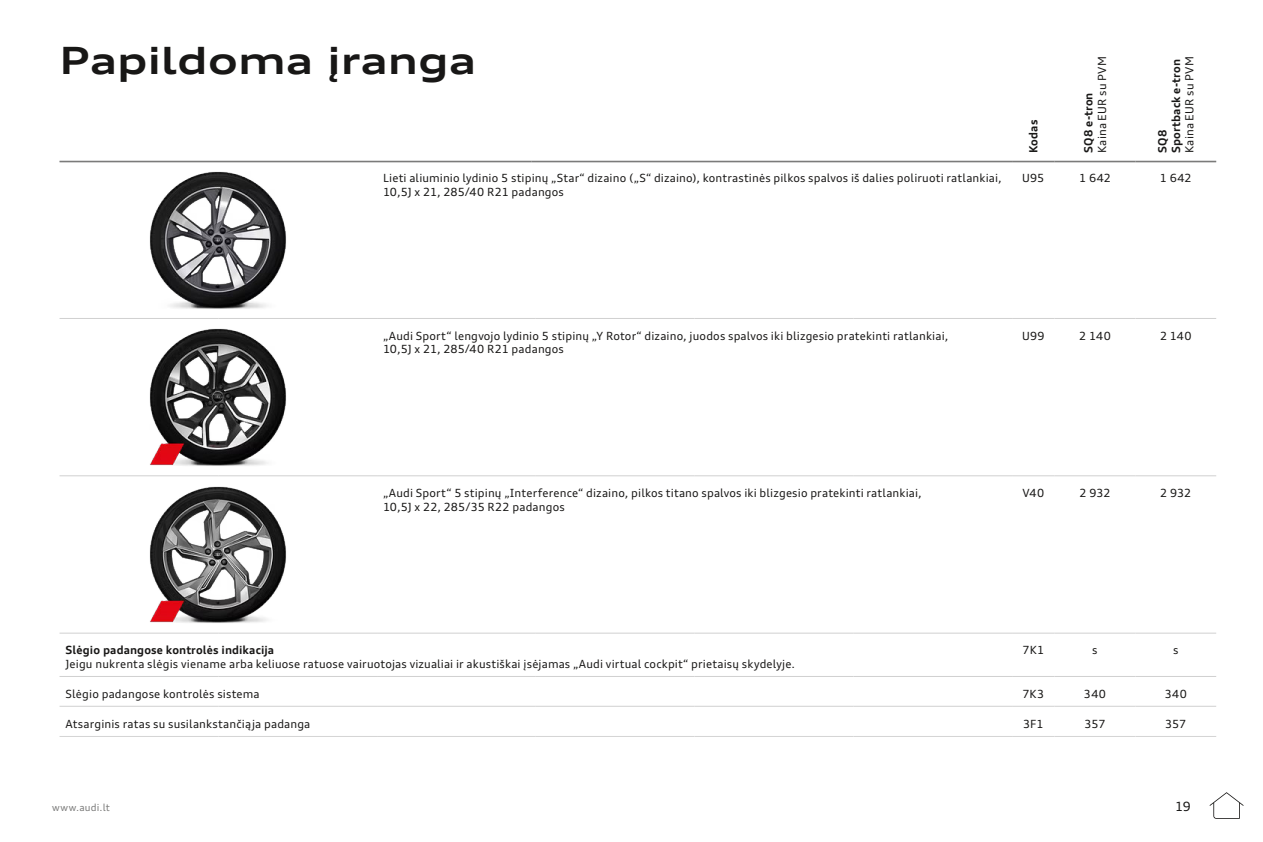
<style>
.page{position:relative;width:1263px;height:842px;background:#fff}
.page>*{position:absolute;margin:0;border:0;box-sizing:border-box;transform-origin:0 0}
.t1{font:700 expanded 37.5px "Audi Type";letter-spacing:.005em;color:#181716}
.t2{font:12.75px "Audi Type";color:#181716}
.t3{font:11.25px/13.5px "Audi Type";letter-spacing:.015em;color:#181716}
.t4{font:700 11.25px/13.5px "Audi Type";letter-spacing:.015em;color:#181716}
.t5{font:9.75px "Audi Type";letter-spacing:.015em;color:#7b7b7a}
</style>
<div class="page">
<svg style="left:1209px;top:792px;width:35px;height:27px"></svg>
<hr style="left:1012px;top:318px;width:42px;height:1px;background:#d0d0d0">
<hr style="left:1054px;top:318px;width:81px;height:1px;background:#d0d0d0">
<hr style="left:1135px;top:318px;width:81px;height:1px;background:#d0d0d0">
<hr style="left:1012px;top:475px;width:42px;height:1px;background:#d0d0d0">
<hr style="left:1054px;top:475px;width:81px;height:1px;background:#d0d0d0">
<hr style="left:1135px;top:475px;width:81px;height:1px;background:#d0d0d0">
<hr style="left:1012px;top:633px;width:42px;height:1px;background:#d0d0d0">
<hr style="left:1054px;top:633px;width:81px;height:1px;background:#d0d0d0">
<hr style="left:1135px;top:633px;width:81px;height:1px;background:#d0d0d0">
<hr style="left:60px;top:676px;width:158px;height:1px;background:#d0d0d0">
<hr style="left:218px;top:676px;width:159px;height:1px;background:#d0d0d0">
<hr style="left:377px;top:676px;width:159px;height:1px;background:#d0d0d0">
<hr style="left:536px;top:676px;width:158px;height:1px;background:#d0d0d0">
<hr style="left:694px;top:676px;width:159px;height:1px;background:#d0d0d0">
<hr style="left:853px;top:676px;width:159px;height:1px;background:#d0d0d0">
<hr style="left:1012px;top:676px;width:42px;height:1px;background:#d0d0d0">
<hr style="left:1054px;top:676px;width:81px;height:1px;background:#d0d0d0">
<hr style="left:1135px;top:676px;width:81px;height:1px;background:#d0d0d0">
<hr style="left:60px;top:706px;width:158px;height:1px;background:#d0d0d0">
<hr style="left:218px;top:706px;width:159px;height:1px;background:#d0d0d0">
<hr style="left:377px;top:706px;width:159px;height:1px;background:#d0d0d0">
<hr style="left:536px;top:706px;width:158px;height:1px;background:#d0d0d0">
<hr style="left:694px;top:706px;width:159px;height:1px;background:#d0d0d0">
<hr style="left:853px;top:706px;width:159px;height:1px;background:#d0d0d0">
<hr style="left:1012px;top:706px;width:42px;height:1px;background:#d0d0d0">
<hr style="left:1054px;top:706px;width:81px;height:1px;background:#d0d0d0">
<hr style="left:1135px;top:706px;width:81px;height:1px;background:#d0d0d0">
<hr style="left:60px;top:736px;width:158px;height:1px;background:#d4d4d4">
<hr style="left:218px;top:736px;width:159px;height:1px;background:#d4d4d4">
<hr style="left:377px;top:736px;width:159px;height:1px;background:#d4d4d4">
<hr style="left:536px;top:736px;width:158px;height:1px;background:#d4d4d4">
<hr style="left:694px;top:736px;width:159px;height:1px;background:#d4d4d4">
<hr style="left:853px;top:736px;width:159px;height:1px;background:#d4d4d4">
<hr style="left:1012px;top:736px;width:42px;height:1px;background:#d4d4d4">
<hr style="left:1054px;top:736px;width:81px;height:1px;background:#d4d4d4">
<hr style="left:1135px;top:736px;width:81px;height:1px;background:#d4d4d4">
<hr style="left:60px;top:318px;width:158px;height:1px;background:#d0d0d0">
<hr style="left:218px;top:318px;width:159px;height:1px;background:#d0d0d0">
<hr style="left:377px;top:318px;width:159px;height:1px;background:#d0d0d0">
<hr style="left:536px;top:318px;width:158px;height:1px;background:#d0d0d0">
<hr style="left:694px;top:318px;width:159px;height:1px;background:#d0d0d0">
<hr style="left:853px;top:318px;width:159px;height:1px;background:#d0d0d0">
<hr style="left:60px;top:475px;width:158px;height:1px;background:#d0d0d0">
<hr style="left:218px;top:475px;width:159px;height:1px;background:#d0d0d0">
<hr style="left:377px;top:475px;width:159px;height:1px;background:#d0d0d0">
<hr style="left:536px;top:475px;width:158px;height:1px;background:#d0d0d0">
<hr style="left:694px;top:475px;width:159px;height:1px;background:#d0d0d0">
<hr style="left:853px;top:475px;width:159px;height:1px;background:#d0d0d0">
<hr style="left:60px;top:633px;width:158px;height:1px;background:#d0d0d0">
<hr style="left:218px;top:633px;width:159px;height:1px;background:#d0d0d0">
<hr style="left:377px;top:633px;width:159px;height:1px;background:#d0d0d0">
<hr style="left:536px;top:633px;width:158px;height:1px;background:#d0d0d0">
<hr style="left:694px;top:633px;width:159px;height:1px;background:#d0d0d0">
<hr style="left:853px;top:633px;width:159px;height:1px;background:#d0d0d0">
<img style="left:149px;top:171px;width:137px;height:138px">
<img style="left:149px;top:328px;width:137px;height:138px">
<img style="left:149px;top:486px;width:137px;height:137px">
<hr style="left:60px;top:161px;width:471px;height:1px;background:#7b7b7a">
<hr style="left:531px;top:161px;width:481px;height:1px;background:#7b7b7a">
<hr style="left:1012px;top:161px;width:42px;height:1px;background:#7b7b7a">
<hr style="left:1054px;top:161px;width:81px;height:1px;background:#7b7b7a">
<hr style="left:1135px;top:161px;width:81px;height:1px;background:#7b7b7a">
<h1 class="t1" style="left:60px;top:37px;width:418px">Papildoma įranga</h1>
<p class="t4" style="left:1027px;top:153px;width:35px;rotate:-90deg">Kodas</p>
<p class="t3" style="left:1095px;top:153px;width:98px;rotate:-90deg">Kaina EUR su PVM</p>
<p class="t4" style="left:1156px;top:153px;width:95px;rotate:-90deg">SQ8<br>Sportback e-tron</p>
<p class="t3" style="left:1183px;top:153px;width:98px;rotate:-90deg">Kaina EUR su PVM</p>
<p class="t4" style="left:1081px;top:153px;width:62px;rotate:-90deg">SQ8 e-tron</p>
<p class="t3" style="left:383px;top:171px;width:620px">Lieti aliuminio lydinio 5 stipinų „Star“ dizaino („S“ dizaino), kontrastinės pilkos spalvos iš dalies poliruoti ratlankiai,<br>10,5J x 21, 285/40 R21 padangos</p>
<p class="t3" style="left:1022px;top:171px;width:24px">U95</p>
<p class="t3" style="left:1079px;top:171px;width:33px">1 642</p>
<p class="t3" style="left:1160px;top:171px;width:33px">1 642</p>
<p class="t3" style="left:383px;top:329px;width:567px">„Audi Sport“ lengvojo lydinio 5 stipinų „Y Rotor“ dizaino, juodos spalvos iki blizgesio pratekinti ratlankiai,<br>10,5J x 21, 285/40 R21 padangos</p>
<p class="t3" style="left:1022px;top:329px;width:24px">U99</p>
<p class="t3" style="left:1079px;top:329px;width:33px">2 140</p>
<p class="t3" style="left:1160px;top:329px;width:33px">2 140</p>
<p class="t3" style="left:383px;top:486px;width:540px">„Audi Sport“ 5 stipinų „Interference“ dizaino, pilkos titano spalvos iki blizgesio pratekinti ratlankiai,<br>10,5J x 22, 285/35 R22 padangos</p>
<p class="t3" style="left:1022px;top:486px;width:23px">V40</p>
<p class="t3" style="left:1079px;top:486px;width:33px">2 932</p>
<p class="t3" style="left:1160px;top:486px;width:33px">2 932</p>
<p class="t4" style="left:66px;top:643px;width:210px">Slėgio padangose kontrolės indikacija</p>
<p class="t3" style="left:66px;top:657px;width:731px">Jeigu nukrenta slėgis viename arba keliuose ratuose vairuotojas vizualiai ir akustiškai įsėjamas „Audi virtual cockpit“ prietaisų skydelyje.</p>
<p class="t3" style="left:1022px;top:643px;width:23px">7K1</p>
<p class="t3" style="left:1092px;top:643px;width:7px">s</p>
<p class="t3" style="left:1173px;top:643px;width:7px">s</p>
<p class="t3" style="left:66px;top:687px;width:196px">Slėgio padangose kontrolės sistema</p>
<p class="t3" style="left:1022px;top:687px;width:23px">7K3</p>
<p class="t3" style="left:1084px;top:687px;width:24px">340</p>
<p class="t3" style="left:1165px;top:687px;width:24px">340</p>
<p class="t3" style="left:66px;top:717px;width:246px">Atsarginis ratas su susilankstančiąja padanga</p>
<p class="t3" style="left:1023px;top:717px;width:22px">3F1</p>
<p class="t3" style="left:1084px;top:717px;width:23px">357</p>
<p class="t3" style="left:1165px;top:717px;width:23px">357</p>
<p class="t5" style="left:52px;top:801px;width:59px">www.audi.lt</p>
<p class="t2" style="left:1175px;top:798px;width:17px">19</p>
</div>
